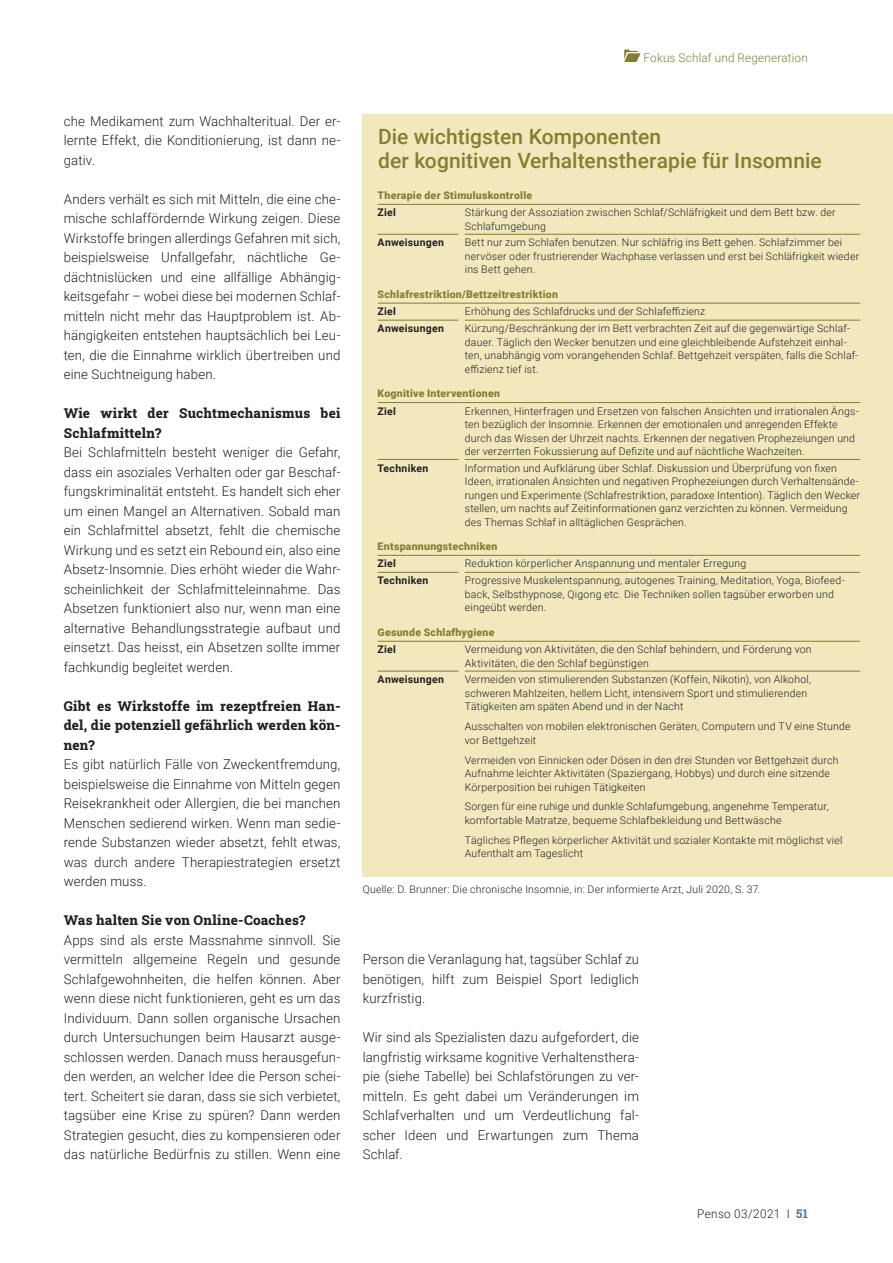
<style>
.page{position:relative;width:893px;height:1263px;background:#fff}
.page>*{position:absolute;margin:0;border:0;box-sizing:border-box;transform-origin:0 0}
.t1{font:500 21px/24px "Roboto";letter-spacing:.005em;color:#857d2f}
.GS{font:300 13.5px/19.5px "Roboto";letter-spacing:.01em;color:#231f20;text-align:justify}
.Frage{font:800 13.5px/19.5px "Roboto Slab";letter-spacing:.015em;color:#231f20}
.t2{font:300 12px "Roboto";letter-spacing:.015em;color:#857d2f}
.t3{font:300 12px "Roboto";letter-spacing:.03em;color:#231f20}
.t4{font:300 10.5px/13.5px "Roboto";letter-spacing:.02em;color:#231f20}
.t5{font:900 10.5px "Roboto";letter-spacing:.025em;color:#857d2f}
.t6{font:700 10.5px "Roboto";letter-spacing:.025em;color:#231f20}
.s1{font-family:"Roboto Slab";font-weight:700;color:#487496}
</style>
<div class="page">
<svg style="left:624px;top:50px;width:17px;height:12px"></svg>
<div style="left:363px;top:115px;width:530px;height:762px;background:#f1e8be"></div>
<hr style="left:378px;top:204px;width:80px;height:1px;background:#857d2f">
<hr style="left:465px;top:204px;width:395px;height:1px;background:#857d2f">
<hr style="left:378px;top:303px;width:80px;height:1px;background:#857d2f">
<hr style="left:465px;top:303px;width:395px;height:1px;background:#857d2f">
<hr style="left:378px;top:402px;width:80px;height:1px;background:#857d2f">
<hr style="left:465px;top:402px;width:395px;height:1px;background:#857d2f">
<hr style="left:378px;top:555px;width:80px;height:1px;background:#857d2f">
<hr style="left:465px;top:555px;width:395px;height:1px;background:#857d2f">
<hr style="left:378px;top:641px;width:80px;height:1px;background:#857d2f">
<hr style="left:465px;top:641px;width:395px;height:1px;background:#857d2f">
<hr style="left:378px;top:234px;width:80px;height:1px;background:#857d2f">
<hr style="left:465px;top:234px;width:395px;height:1px;background:#857d2f">
<hr style="left:378px;top:320px;width:80px;height:1px;background:#857d2f">
<hr style="left:465px;top:320px;width:395px;height:1px;background:#857d2f">
<hr style="left:378px;top:459px;width:80px;height:1px;background:#857d2f">
<hr style="left:465px;top:459px;width:395px;height:1px;background:#857d2f">
<hr style="left:378px;top:572px;width:80px;height:1px;background:#857d2f">
<hr style="left:465px;top:572px;width:395px;height:1px;background:#857d2f">
<hr style="left:378px;top:671px;width:80px;height:1px;background:#857d2f">
<hr style="left:465px;top:671px;width:395px;height:1px;background:#857d2f">
<p class="GS" style="left:64px;top:111px;width:278px">che Medikament zum Wachhalteritual. Der er&shy;lernte Effekt, die Konditionierung, ist dann ne&shy;gativ.</p>
<p class="GS" style="left:64px;top:189px;width:278px">Anders verhält es sich mit Mitteln, die eine che&shy;mische schlaffördernde Wirkung zeigen. Diese Wirkstoffe bringen allerdings Gefahren mit sich, beispielsweise Unfallgefahr, nächtliche Ge&shy;dächtnislücken und eine allfällige Abhängig&shy;keitsgefahr – wobei diese bei modernen Schlaf&shy;mitteln nicht mehr das Hauptproblem ist. Ab&shy;hängigkeiten entstehen hauptsächlich bei Leu&shy;ten, die die Einnahme wirklich übertreiben und eine Suchtneigung haben.</p>
<p class="Frage" style="left:64px;top:403px;width:278px">Wie wirkt der Suchtmechanismus bei<br>Schlafmitteln?</p>
<p class="GS" style="left:64px;top:442px;width:278px">Bei Schlafmitteln besteht weniger die Gefahr, dass ein asoziales Verhalten oder gar Beschaf&shy;fungskriminalität entsteht. Es handelt sich eher um einen Mangel an Alternativen. Sobald man ein Schlafmittel absetzt, fehlt die chemische Wirkung und es setzt ein Rebound ein, also eine Absetz-Insomnie. Dies erhöht wieder die Wahr&shy;scheinlichkeit der Schlafmitteleinnahme. Das Absetzen funktioniert also nur, wenn man eine alternative Behandlungsstrategie aufbaut und einsetzt. Das heisst, ein Absetzen sollte immer fachkundig begleitet werden.</p>
<p class="Frage" style="left:64px;top:696px;width:278px;text-align:justify">Gibt es Wirkstoffe im rezeptfreien Han&shy;del, die potenziell gefährlich werden kön&shy;nen?</p>
<p class="GS" style="left:64px;top:754px;width:278px">Es gibt natürlich Fälle von Zweckentfremdung, beispielsweise die Einnahme von Mitteln gegen Reisekrankheit oder Allergien, die bei manchen Menschen sedierend wirken. Wenn man sedie&shy;rende Substanzen wieder absetzt, fehlt etwas, was durch andere Therapiestrategien ersetzt werden muss.</p>
<p class="Frage" style="left:64px;top:910px;width:243px">Was halten Sie von Online-Coaches?</p>
<p class="GS" style="left:64px;top:930px;width:278px">Apps sind als erste Massnahme sinnvoll. Sie vermitteln allgemeine Regeln und gesunde Schlafgewohnheiten, die helfen können. Aber wenn diese nicht funktionieren, geht es um das Individuum. Dann sollen organische Ursachen durch Untersuchungen beim Hausarzt ausge&shy;schlossen werden. Danach muss herausgefun&shy;den werden, an welcher Idee die Person schei&shy;tert. Scheitert sie daran, dass sie sich verbietet, tagsüber eine Krise zu spüren? Dann werden Strategien gesucht, dies zu kompensieren oder das natürliche Bedürfnis zu stillen. Wenn eine</p>
<p class="t2" style="left:643px;top:49px;width:166px">Fokus Schlaf und Regeneration</p>
<p class="t1" style="left:378px;top:124px;width:445px">Die wichtigsten Komponenten<br>der kognitiven Verhaltenstherapie für Insomnie</p>
<p class="t5" style="left:378px;top:188px;width:156px">Therapie der Stimuluskontrolle</p>
<p class="t6" style="left:378px;top:205px;width:20px">Ziel</p>
<p class="t4" style="left:465px;top:206px;width:372px">Stärkung der Assoziation zwischen Schlaf/Schläfrigkeit und dem Bett bzw. der<br>Schlafumgebung</p>
<p class="t6" style="left:378px;top:235px;width:68px">Anweisungen</p>
<p class="t4" style="left:465px;top:235px;width:396px">Bett nur zum Schlafen benutzen. Nur schläfrig ins Bett gehen. Schlafzimmer bei nervöser oder frustrierender Wachphase verlassen und erst bei Schläfrigkeit wieder ins Bett gehen.</p>
<p class="t5" style="left:378px;top:287px;width:182px">Schlafrestriktion/Bettzeitrestriktion</p>
<p class="t6" style="left:378px;top:304px;width:20px">Ziel</p>
<p class="t4" style="left:465px;top:304px;width:242px">Erhöhung des Schlafdrucks und der Schlafeffizienz</p>
<p class="t6" style="left:378px;top:321px;width:68px">Anweisungen</p>
<p class="t4" style="left:465px;top:321px;width:395px">Kürzung/Beschränkung der im Bett verbrachten Zeit auf die gegenwärtige Schlaf&shy;dauer. Täglich den Wecker benutzen und eine gleichbleibende Aufstehzeit einhal&shy;ten, unabhängig vom vorangehenden Schlaf. Bettgehzeit verspäten, falls die Schlaf&shy;effizienz tief ist.</p>
<p class="t5" style="left:378px;top:386px;width:124px">Kognitive Interventionen</p>
<p class="t6" style="left:378px;top:404px;width:20px">Ziel</p>
<p class="t4" style="left:465px;top:404px;width:395px">Erkennen, Hinterfragen und Ersetzen von falschen Ansichten und irrationalen Ängs&shy;ten bezüglich der Insomnie. Erkennen der emotionalen und anregenden Effekte durch das Wissen der Uhrzeit nachts. Erkennen der negativen Prophezeiungen und der verzerrten Fokussierung auf Defizite und auf nächtliche Wachzeiten.</p>
<p class="t6" style="left:378px;top:460px;width:52px">Techniken</p>
<p class="t4" style="left:465px;top:461px;width:397px">Information und Aufklärung über Schlaf. Diskussion und Überprüfung von fixen Ideen, irrationalen Ansichten und negativen Prophezeiungen durch Verhaltensände&shy;rungen und Experimente (Schlafrestriktion, paradoxe Intention). Täglich den Wecker stellen, um nachts auf Zeitinformationen ganz verzichten zu können. Vermeidung des Themas Schlaf in alltäglichen Gesprächen.</p>
<p class="t5" style="left:378px;top:539px;width:121px">Entspannungstechniken</p>
<p class="t6" style="left:378px;top:556px;width:20px">Ziel</p>
<p class="t4" style="left:465px;top:557px;width:283px">Reduktion körperlicher Anspannung und mentaler Erregung</p>
<p class="t6" style="left:378px;top:573px;width:52px">Techniken</p>
<p class="t4" style="left:465px;top:574px;width:381px">Progressive Muskelentspannung, autogenes Training, Meditation, Yoga, Biofeed&shy;back, Selbsthypnose, Qigong etc. Die Techniken sollen tagsüber erworben und eingeübt werden.</p>
<p class="t5" style="left:378px;top:625px;width:118px">Gesunde Schlafhygiene</p>
<p class="t6" style="left:378px;top:642px;width:20px">Ziel</p>
<p class="t4" style="left:465px;top:642px;width:348px">Vermeidung von Aktivitäten, die den Schlaf behindern, und Förderung von<br>Aktivitäten, die den Schlaf begünstigen</p>
<p class="t6" style="left:378px;top:672px;width:68px">Anweisungen</p>
<p class="t4" style="left:465px;top:672px;width:348px">Vermeiden von stimulierenden Substanzen (Koffein, Nikotin), von Alkohol, schweren Mahlzeiten, hellem Licht, intensivem Sport und stimulierenden<br>Tätigkeiten am späten Abend und in der Nacht</p>
<p class="t4" style="left:465px;top:719px;width:387px">Ausschalten von mobilen elektronischen Geräten, Computern und TV eine Stunde vor Bettgehzeit</p>
<p class="t4" style="left:465px;top:753px;width:375px">Vermeiden von Einnicken oder Dösen in den drei Stunden vor Bettgehzeit durch<br>Aufnahme leichter Aktivitäten (Spaziergang, Hobbys) und durch eine sitzende<br>Körperposition bei ruhigen Tätigkeiten</p>
<p class="t4" style="left:465px;top:799px;width:365px">Sorgen für eine ruhige und dunkle Schlafumgebung, angenehme Temperatur, komfortable Matratze, bequeme Schlafbekleidung und Bettwäsche</p>
<p class="t4" style="left:465px;top:833px;width:379px">Tägliches Pflegen körperlicher Aktivität und sozialer Kontakte mit möglichst viel<br>Aufenthalt am Tageslicht</p>
<p class="t4" style="left:363px;top:882px;width:399px">Quelle: D. Brunner: Die chronische Insomnie, in: Der informierte Arzt, Juli 2020, S. 37.</p>
<p class="GS" style="left:363px;top:949px;width:278px">Person die Veranlagung hat, tagsüber Schlaf zu benötigen, hilft zum Beispiel Sport lediglich kurzfristig.</p>
<p class="GS" style="left:363px;top:1027px;width:278px">Wir sind als Spezialisten dazu aufgefordert, die langfristig wirksame kognitive Verhaltensthera&shy;pie (siehe Tabelle) bei Schlafstörungen zu ver&shy;mitteln. Es geht dabei um Veränderungen im Schlafverhalten und um Verdeutlichung fal&shy;scher Ideen und Erwartungen zum Thema Schlaf.</p>
<p class="t3" style="left:697px;top:1205px;width:112px">Penso 03/2021 Ι <span class="s1">51</span></p>
</div>
